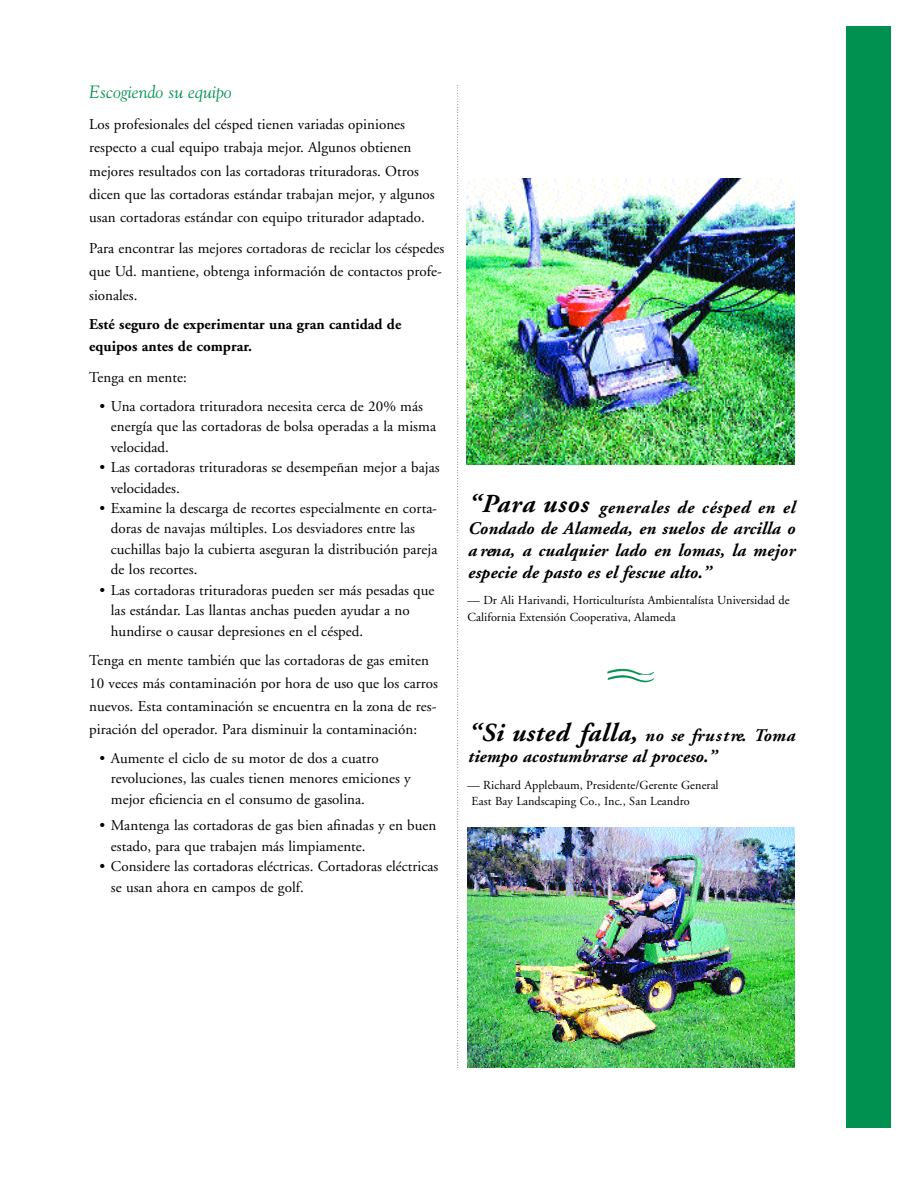
<style>
.page{position:relative;width:918px;height:1188px;background:#fff}
.page>*{position:absolute;margin:0;border:0;box-sizing:border-box;transform-origin:0 0}
.t1{font:italic 700 17.7px/21.9px "Adobe Garamond";color:#000}
.t2{font:italic 17.7px "Goudy";letter-spacing:.005em;color:#009151}
.t3{font:15px/23.2px "Adobe Garamond";letter-spacing:.005em;color:#000}
.t4{font:700 15px/21.6px "Adobe Garamond";letter-spacing:.005em;color:#000}
.t5{font:12.3px/16.4px "Adobe Garamond";color:#000}
.s1{font-size:25.95px}
</style>
<div class="page">
<div style="left:847px;top:27px;width:44px;height:1101px;background:#009151"></div>
<svg style="left:457px;top:85px;width:1px;height:983px"></svg>
<img style="left:607px;top:668px;width:47px;height:7px">
<img style="left:607px;top:675px;width:47px;height:8px">
<img style="left:466px;top:178px;width:329px;height:287px">
<img style="left:468px;top:828px;width:327px;height:240px">
<p class="t2" style="left:89px;top:85px;width:144px">Escogiendo su equipo</p>
<p class="t3" style="left:89px;top:114px;width:347px">Los profesionales del césped tienen variadas opiniones respecto a cual equipo trabaja mejor. Algunos obtienen mejores resultados con las cortadoras trituradoras. Otros dicen que las cortadoras estándar trabajan mejor, y algunos usan cortadoras estándar con equipo triturador adaptado.</p>
<p class="t3" style="left:89px;top:238px;width:357px">Para encontrar las mejores cortadoras de reciclar los céspedes que Ud. mantiene, obtenga información de contactos profe&shy;sionales.</p>
<p class="t4" style="left:89px;top:315px;width:314px">Esté seguro de experimentar una gran cantidad de equipos antes de comprar.</p>
<p class="t3" style="left:89px;top:367px;width:99px">Tenga en mente:</p>
<p class="t3" style="left:111px;top:397px;width:327px;line-height:20.4px;text-indent:-11px">• Una cortadora trituradora necesita cerca de 20% más energía que las cortadoras de bolsa operadas a la misma velocidad.</p>
<p class="t3" style="left:111px;top:458px;width:330px;line-height:20.7px;text-indent:-11px">• Las cortadoras trituradoras se desempeñan mejor a bajas velocidades.</p>
<p class="t3" style="left:111px;top:499px;width:328px;line-height:20.5px;text-indent:-11px">• Examine la descarga de recortes especialmente en corta&shy;doras de navajas múltiples. Los desviadores entre las cuchillas bajo la cubierta aseguran la distribución pareja de los recortes.</p>
<p class="t3" style="left:111px;top:581px;width:325px;line-height:20.4px;text-indent:-11px">• Las cortadoras trituradoras pueden ser más pesadas que las estándar. Las llantas anchas pueden ayudar a no hundirse o causar depresiones en el césped.</p>
<p class="t3" style="left:89px;top:650px;width:350px">Tenga en mente también que las cortadoras de gas emiten 10 veces más contaminación por hora de uso que los carros nuevos. Esta contaminación se encuentra en la zona de res&shy;piración del operador. Para disminuir la contaminación:</p>
<p class="t3" style="left:111px;top:749px;width:301px;line-height:20.4px;text-indent:-11px">• Aumente el ciclo de su motor de dos a cuatro revoluciones, las cuales tienen menores emiciones y mejor eficiencia en el consumo de gasolina.</p>
<p class="t3" style="left:111px;top:816px;width:327px;line-height:20.7px;text-indent:-11px">• Mantenga las cortadoras de gas bien afinadas y en buen estado, para que trabajen más limpiamente.</p>
<p class="t3" style="left:111px;top:857px;width:329px;line-height:20.7px;text-indent:-11px">• Considere las cortadoras eléctricas. Cortadoras eléctricas se usan ahora en campos de golf.</p>
<p class="t1" style="left:468px;top:498px;width:329px;text-align:justify"><span class="s1">“ Pa ra usos</span> g e n e rales de césped en el Condado de Alameda, en suelos de arcilla o a rena, a cualquier lado en lomas, la mejor especie de pasto es el fescue alto.”</p>
<p class="t5" style="left:468px;top:593px;width:323px">— Dr Ali Harivandi, Horticulturísta Ambientalísta Universidad de<br>California Extensión Cooperativa, Alameda</p>
<p class="t1" style="left:468px;top:726px;width:329px"><span class="s1">“ Si usted falla,</span> no se fru s t re. To m a tiempo acostumbrarse al proceso.”</p>
<p class="t5" style="left:472px;top:778px;width:249px;text-indent:-4px">— Richard Applebaum, Presidente/Gerente General<br>East Bay Landscaping Co., Inc., San Leandro</p>
</div>
